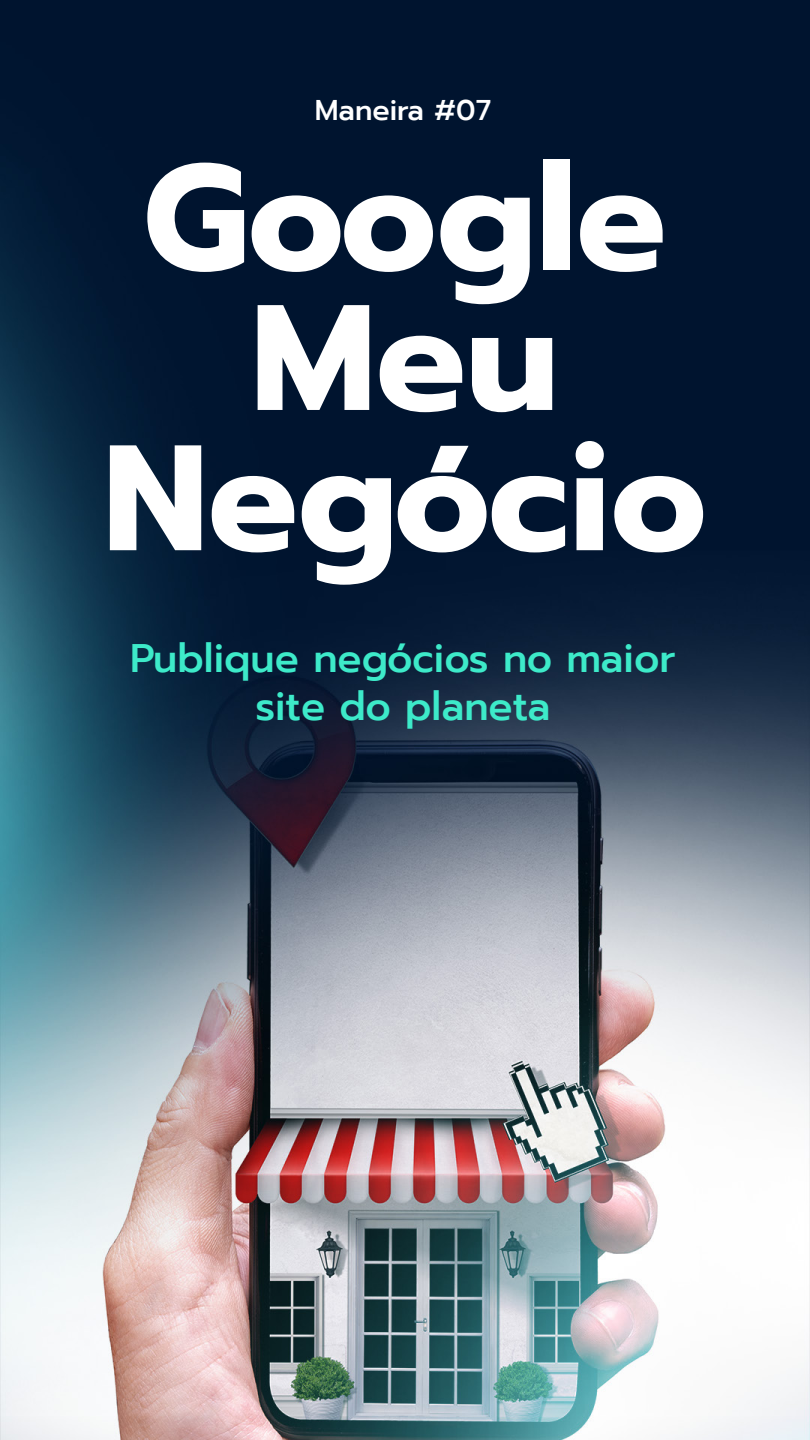
<style>
.page{position:relative;width:810px;height:1440px;background:#fff}
.page>*{position:absolute;margin:0;border:0;box-sizing:border-box;transform-origin:0 0}
.t1{font:700 150px/140.2px "Prompt";color:#fff;text-align:center}
.t2{font:500 39.75px/47.7px "Prompt";color:#3deac9;text-align:center}
.t3{font:500 28.5px "Prompt";color:#fff}
</style>
<div class="page">
<img style="left:0;top:0;width:810px;height:1440px">
<p class="t3" style="left:315px;top:90px;width:178px">Maneira #07</p>
<h1 class="t1" style="left:103px;top:147px;width:605px">Google<br>Meu<br>Negócio</h1>
<p class="t2" style="left:130px;top:635px;width:547px">Publique negócios no maior site do planeta</p>
</div>
